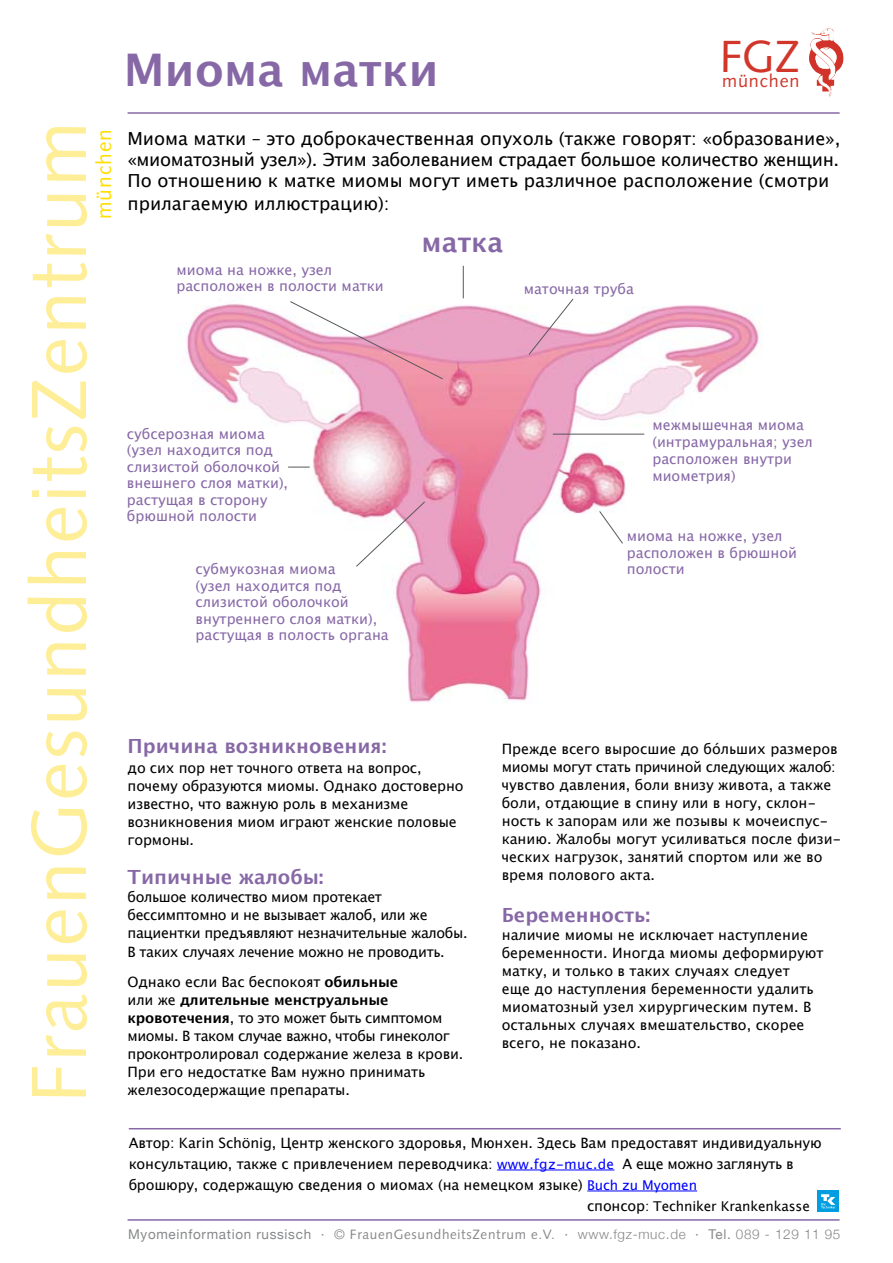
<style>
.page{position:relative;width:893px;height:1263px;background:#fff}
.page>*{position:absolute;margin:0;border:0;box-sizing:border-box;transform-origin:0 0}
.t1{font:78px "Syntax";letter-spacing:.03em;color:#ffee98}
.t2{font:700 45px "Lucida Grande";color:#8768a6}
.t3{font:45px "Syntax";color:#d1362a}
.t4{font:700 27px "Lucida Grande";color:#8768a6}
.t5{font:21px "Syntax";letter-spacing:.05em;color:#ffde00}
.t6{font:700 19.5px "Lucida Grande";color:#8768a6}
.t7{font:18px/21.5px "Lucida Grande";letter-spacing:-.005em;color:#000}
.t8{font:18px "Syntax";letter-spacing:.05em;color:#d1362a}
.t9{font:14.25px/18px "Lucida Grande";letter-spacing:-.01em;color:#000}
.t10{font:14.25px/16.5px "Lucida Grande";color:#8768a6}
.t11{font:13.5px "Helvetica Neue";letter-spacing:.05em;color:#87888a}
.t12{font:13.5px "Lucida Grande";letter-spacing:-.01em;color:#000}
.s1{font-weight:700}
.s2{font-size:13.5px;color:#00f}
.s3{font-family:"Helvetica";color:#fff}
.s4{font-size:14.25px}
.s5{font-weight:300}
.s6{font-family:"Syntax"}
</style>
<div class="page">
<img style="left:186px;top:290px;width:573px;height:413px">
<svg style="left:289px;top:301px;width:155px;height:79px"></svg>
<svg style="left:288px;top:467px;width:22px;height:1px"></svg>
<hr style="left:553px;top:434px;width:91px;height:1px;background:#58585a">
<svg style="left:355px;top:501px;width:71px;height:66px"></svg>
<svg style="left:528px;top:298px;width:46px;height:58px"></svg>
<svg style="left:599px;top:510px;width:25px;height:34px"></svg>
<hr style="left:463px;top:266px;width:1px;height:32px;background:#58585a">
<hr style="left:128px;top:112px;width:712px;height:2px;background:#8768a6">
<img style="left:809px;top:28px;width:34px;height:69px">
<hr style="left:128px;top:1219px;width:712px;height:2px;background:#8768a6">
<hr style="left:129px;top:1128px;width:712px;height:1px;background:#8768a6">
<hr style="left:497px;top:1169px;width:117px;height:1px;background:#00f">
<hr style="left:587px;top:1190px;width:110px;height:1px;background:#00f">
<div style="left:817px;top:1191px;width:22px;height:21px;background:#009ee0"></div>
<svg style="left:821px;top:1194px;width:14px;height:14px"></svg>
<h2 class="t2" style="left:124px;top:44px;width:317px">Миома матки</h2>
<h2 class="t3" style="left:720px;top:30px;width:82px">FGZ</h2>
<p class="t8" style="left:722px;top:70px;width:79px">münchen</p>
<h1 class="t1" style="left:13px;top:1062px;width:942px;rotate:-90deg">rauenGesundheitsZentrum</h1>
<h3 class="t5" style="left:92px;top:219px;width:92px;rotate:-90deg">münchen</h3>
<p class="t7" style="left:128px;top:128px;width:714px">Миома матки – это доброкачественная опухоль (также говорят: «образование», «миоматозный узел»). Этим заболеванием страдает большое количество женщин.<br>По отношению к матке миомы могут иметь различное расположение (смотри прилагаемую иллюстрацию):</p>
<h3 class="t4" style="left:422px;top:227px;width:83px">матка</h3>
<p class="t10" style="left:176px;top:262px;width:209px">миома на ножке, узел расположен в полости матки</p>
<p class="t10" style="left:524px;top:281px;width:112px">маточная труба</p>
<p class="t10" style="left:652px;top:417px;width:162px;line-height:17.1px">межмышечная миома (интрамуральная; узел расположен внутри миометрия)</p>
<p class="t10" style="left:127px;top:425px;width:163px">субсерозная миома (узел находится под слизистой оболочкой внешнего слоя матки), растущая в сторону брюшной полости</p>
<p class="t10" style="left:196px;top:561px;width:195px">субмукозная миома<br>(узел находится под слизистой оболочкой внутреннего слоя матки), растущая в полость органа</p>
<p class="t10" style="left:627px;top:528px;width:172px">миома на ножке, узел расположен в брюшной полости</p>
<h3 class="t6" style="left:128px;top:735px;width:260px">Причина возникновения:</h3>
<p class="t9" style="left:128px;top:759px;width:337px">до сих пор нет точного ответа на вопрос, почему образуются миомы. Однако достоверно известно, что важную роль в механизме возникновения миом играют женские половые гормоны.</p>
<h3 class="t6" style="left:128px;top:865px;width:198px">Типичные жалобы:</h3>
<p class="t9" style="left:128px;top:888px;width:341px">большое количество миом протекает бессимптомно и не вызывает жалоб, или же пациентки предъявляют незначительные жалобы.</p>
<p class="t9" style="left:128px;top:937px;width:319px;line-height:30px">В таких случаях лечение можно не проводить.<br>Однако если Вас беспокоят <span class="s1">обильные</span></p>
<p class="t9" style="left:128px;top:991px;width:337px">или же <span class="s1">длительные менструальные кровотечения</span>, то это может быть симптомом миомы. В таком случае важно, чтобы гинеколог проконтролировал содержание железа в крови.<br>При его недостатке Вам нужно принимать железосодержащие препараты.</p>
<p class="t9" style="left:502px;top:740px;width:341px">Прежде всего выросшие до бóльших размеров миомы могут стать причиной следующих жалоб: чувство давления, боли внизу живота, а также боли, отдающие в спину или в ногу, склон&shy;ность к запорам или же позывы к мочеиспус&shy;канию. Жалобы могут усиливаться после физи&shy;ческих нагрузок, занятий спортом или же во время полового акта.</p>
<h3 class="t6" style="left:502px;top:903px;width:150px">Беременность:</h3>
<p class="t9" style="left:502px;top:926px;width:323px">наличие миомы не исключает наступление беременности. Иногда миомы деформируют матку, и только в таких случаях следует<br>еще до наступления беременности удалить миоматозный узел хирургическим путем. В остальных случаях вмешательство, скорее всего, не показано.</p>
<p class="t9" style="left:129px;top:1132px;width:694px;line-height:21px">Автор: Karin Schönig, Центр женского здоровья, Мюнхен. Здесь Вам предоставят индивидуальную консультацию, также с привлечением переводчика: <span class="s2">www.fgz-muc.de</span><span class="s3">0</span>А еще можно заглянуть в брошюру, содержащую сведения о миомах (на немецком языке) <span class="s2">Buch zu Myomen</span></p>
<p class="t12" style="left:587px;top:1198px;width:224px"><span class="s4">спонсор</span>: Techniker Krankenkasse</p>
<p class="t11" style="left:128px;top:1226px;width:714px">Myomeinformation russisch · <span class="s5">©</span> <span class="s6">FrauenGesundheitsZentrum e.V.</span> · <span class="s5">www.fgz-muc.de</span> · Tel. <span class="s5">089 - 129 11 95</span></p>
</div>
